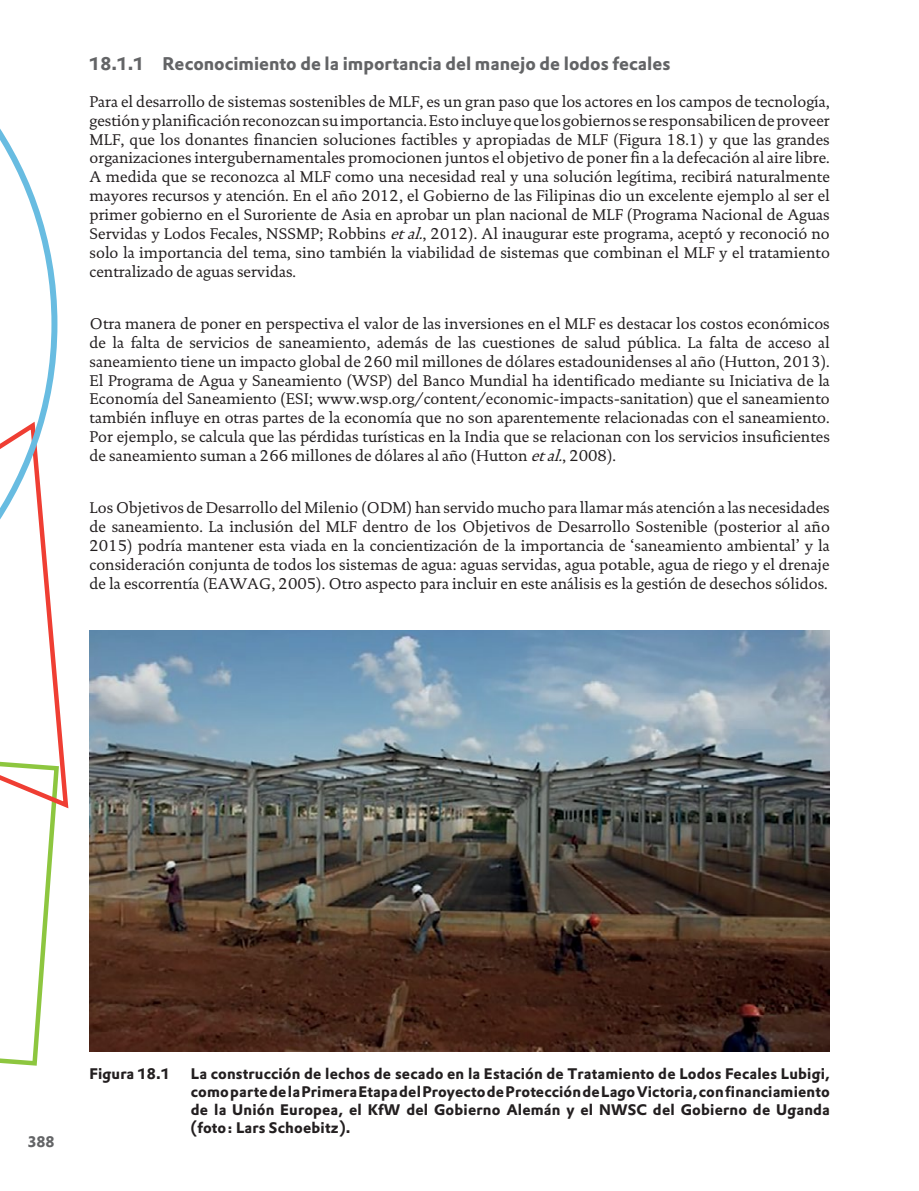
<style>
.page{position:relative;width:919px;height:1191px;background:#fff}
.page>*{position:absolute;margin:0;border:0;box-sizing:border-box;transform-origin:0 0}
.t1{font:18px "DTL Prokyon T Bold";color:#636466}
.t2{font:15.75px/18.9px "DTL Documenta T";color:#231f20;text-align:justify}
.t3{font:15px/18px "DTL Prokyon T Bold";letter-spacing:.01em;color:#231f20;text-align:justify}
.t4{font:15px "DTL Prokyon T Bold";color:#636466}
.s1{font-style:italic}
</style>
<div class="page">
<svg style="left:0;top:128px;width:69px;height:938px"></svg>
<img style="left:90px;top:631px;width:739px;height:420px">
<p class="t1" style="left:90px;top:51px;width:582px">18.1.1 Reconocimiento de la importancia del manejo de lodos fecales</p>
<p class="t2" style="left:90px;top:92px;width:741px">Para el desarrollo de sistemas sostenibles de MLF, es un gran paso que los actores en los campos de tecnología, gestión y planificación reconozcan su importancia. Esto incluye que los gobiernos se responsabilicen de proveer MLF, que los donantes financien soluciones factibles y apropiadas de MLF (Figura 18.1) y que las grandes organizaciones intergubernamentales promocionen juntos el objetivo de poner fin a la defecación al aire libre.<br>A medida que se reconozca al MLF como una necesidad real y una solución legítima, recibirá naturalmente mayores recursos y atención. En el año 2012, el Gobierno de las Filipinas dio un excelente ejemplo al ser el primer gobierno en el Suroriente de Asia en aprobar un plan nacional de MLF (Programa Nacional de Aguas Servidas y Lodos Fecales, NSSMP; Robbins <span class="s1">etal.</span>, 2012). Al inaugurar este programa, aceptó y reconoció no solo la importancia del tema, sino también la viabilidad de sistemas que combinan el MLF y el tratamiento centralizado de aguas servidas.</p>
<p class="t2" style="left:90px;top:314px;width:741px">Otra manera de poner en perspectiva el valor de las inversiones en el MLF es destacar los costos económicos de la falta de servicios de saneamiento, además de las cuestiones de salud pública. La falta de acceso al saneamiento tiene un impacto global de 260 mil millones de dólares estadounidenses al año (Hutton, 2013).<br>El Programa de Agua y Saneamiento (WSP) del Banco Mundial ha identificado mediante su Iniciativa de la Economía del Saneamiento (ESI; www.wsp.org/content/economic-impacts-sanitation) que el saneamiento también influye en otras partes de la economía que no son aparentemente relacionadas con el saneamiento.<br>Por ejemplo, se calcula que las pérdidas turísticas en la India que se relacionan con los servicios insuficientes de saneamiento suman a 266 millones de dólares al año (Hutton <span class="s1">etal.</span>, 2008).</p>
<p class="t2" style="left:90px;top:498px;width:741px">Los Objetivos de Desarrollo del Milenio (ODM) han servido mucho para llamar más atención a las necesidades de saneamiento. La inclusión del MLF dentro de los Objetivos de Desarrollo Sostenible (posterior al año 2015) podría mantener esta viada en la concientización de la importancia de ‘saneamiento ambiental’ y la consideración conjunta de todos los sistemas de agua: aguas servidas, agua potable, agua de riego y el drenaje de la escorrentía (EAWAG, 2005). Otro aspecto para incluir en este análisis es la gestión de desechos sólidos.</p>
<p class="t4" style="left:27px;top:1131px;width:29px">388</p>
<p class="t3" style="left:90px;top:1064px;width:82px">Figura 18.1</p>
<p class="t3" style="left:191px;top:1064px;width:640px">La construcción de lechos de secado en la Estación de Tratamiento de Lodos Fecales Lubigi, como parte de la Primera Etapa del Proyecto de Protección de Lago Victoria, con financiamiento de la Unión Europea, el KfW del Gobierno Alemán y el NWSC del Gobierno de Uganda (foto: Lars Schoebitz).</p>
</div>
